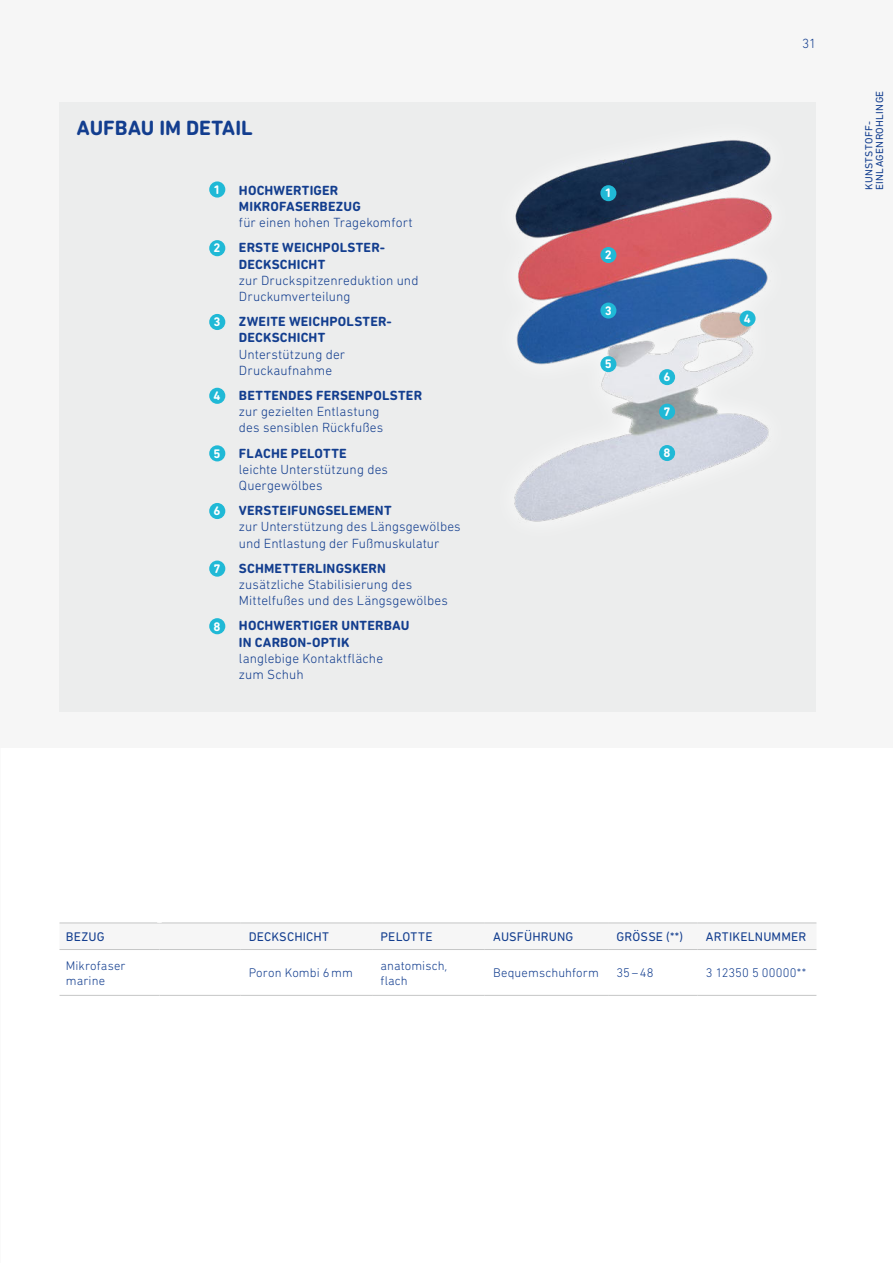
<style>
.page{position:relative;width:893px;height:1263px;background:#fff}
.page>*{position:absolute;margin:0;border:0;box-sizing:border-box;transform-origin:0 0}
.t1{font:700 21px "DIN Next Rounded LT Pro";color:#133e8f}
.t2{font:300 13.5px/16.2px "DIN Next Rounded LT Pro";letter-spacing:.005em;color:#133e8f}
.t3{font:700 13.5px/16.2px "DIN Next Rounded LT Pro";letter-spacing:.015em;color:#133e8f}
.t4{font:300 12.75px/15px "DIN Next Rounded LT Pro";letter-spacing:.01em;color:#133e8f}
.t5{font:12.75px "DIN Next Rounded LT Pro";letter-spacing:.01em;color:#133e8f}
.t6{font:700 12.6px "DIN Next Rounded LT Pro";color:#fff}
.t7{font:10.5px/10.5px "DIN Next Rounded LT Pro";letter-spacing:.03em;color:#133e8f}
</style>
<div class="page">
<div style="left:0;top:0;width:893px;height:748px;background:#f6f6f6"></div>
<div style="left:60px;top:102px;width:756px;height:610px;background:#eceded"></div>
<hr style="left:60px;top:949px;width:99px;height:1px;background:#c5c6c6">
<hr style="left:159px;top:949px;width:81px;height:1px;background:#c5c6c6">
<hr style="left:240px;top:949px;width:132px;height:1px;background:#c5c6c6">
<hr style="left:372px;top:949px;width:113px;height:1px;background:#c5c6c6">
<hr style="left:485px;top:949px;width:123px;height:1px;background:#c5c6c6">
<hr style="left:60px;top:995px;width:99px;height:1px;background:#c5c6c6">
<hr style="left:159px;top:995px;width:81px;height:1px;background:#c5c6c6">
<hr style="left:240px;top:995px;width:132px;height:1px;background:#c5c6c6">
<hr style="left:372px;top:995px;width:113px;height:1px;background:#c5c6c6">
<hr style="left:485px;top:995px;width:123px;height:1px;background:#c5c6c6">
<hr style="left:608px;top:949px;width:89px;height:1px;background:#c5c6c6">
<hr style="left:608px;top:995px;width:89px;height:1px;background:#c5c6c6">
<hr style="left:697px;top:949px;width:119px;height:1px;background:#c5c6c6">
<hr style="left:697px;top:995px;width:119px;height:1px;background:#c5c6c6">
<hr style="left:60px;top:922px;width:756px;height:2px;background:#dfdfdf">
<div style="left:209px;top:181px;width:16px;height:17px;background:#20b9d6;border-radius:50%"></div>
<div style="left:209px;top:240px;width:16px;height:16px;background:#20b9d6;border-radius:50%"></div>
<div style="left:209px;top:314px;width:16px;height:16px;background:#20b9d6;border-radius:50%"></div>
<div style="left:209px;top:388px;width:16px;height:16px;background:#20b9d6;border-radius:50%"></div>
<div style="left:209px;top:445px;width:16px;height:16px;background:#20b9d6;border-radius:50%"></div>
<div style="left:209px;top:503px;width:16px;height:16px;background:#20b9d6;border-radius:50%"></div>
<div style="left:209px;top:560px;width:16px;height:17px;background:#20b9d6;border-radius:50%"></div>
<div style="left:209px;top:618px;width:16px;height:16px;background:#20b9d6;border-radius:50%"></div>
<img style="left:514px;top:140px;width:258px;height:382px">
<div style="left:739px;top:311px;width:16px;height:16px;background:#20b9d6;border-radius:50%"></div>
<div style="left:600px;top:356px;width:16px;height:16px;background:#20b9d6;border-radius:50%"></div>
<div style="left:659px;top:369px;width:16px;height:16px;background:#20b9d6;border-radius:50%"></div>
<div style="left:659px;top:404px;width:16px;height:16px;background:#20b9d6;border-radius:50%"></div>
<div style="left:659px;top:445px;width:16px;height:16px;background:#20b9d6;border-radius:50%"></div>
<div style="left:600px;top:185px;width:16px;height:16px;background:#20b9d6;border-radius:50%"></div>
<div style="left:600px;top:247px;width:16px;height:16px;background:#20b9d6;border-radius:50%"></div>
<div style="left:600px;top:303px;width:16px;height:16px;background:#20b9d6;border-radius:50%"></div>
<h1 class="t1" style="left:77px;top:116px;width:178px">AUFBAU IM DETAIL</h1>
<p class="t6" style="left:214px;top:183px;width:9px">1</p>
<p class="t3" style="left:239px;top:182px;width:123px">HOCHWERTIGER<br>MIKROFASERBEZUG</p>
<p class="t2" style="left:239px;top:215px;width:175px">für einen hohen Tragekomfort</p>
<p class="t6" style="left:214px;top:241px;width:9px">2</p>
<p class="t3" style="left:239px;top:240px;width:148px">ERSTE WEICHPOLSTER-<br>DECKSCHICHT</p>
<p class="t2" style="left:239px;top:272px;width:181px">zur Druckspitzenreduktion und<br>Druckumverteilung</p>
<p class="t6" style="left:213px;top:315px;width:9px">3</p>
<p class="t3" style="left:239px;top:313px;width:154px">ZWEITE WEICHPOLSTER-<br>DECKSCHICHT</p>
<p class="t2" style="left:239px;top:346px;width:108px">Unterstützung der<br>Druckaufnahme</p>
<p class="t6" style="left:213px;top:389px;width:9px">4</p>
<p class="t3" style="left:239px;top:387px;width:185px">BETTENDES FERSENPOLSTER</p>
<p class="t2" style="left:239px;top:404px;width:146px">zur gezielten Entlastung des sensiblen Rückfußes</p>
<p class="t6" style="left:213px;top:446px;width:9px">5</p>
<p class="t3" style="left:239px;top:445px;width:109px">FLACHE PELOTTE</p>
<p class="t2" style="left:239px;top:461px;width:151px">leichte Unterstützung des<br>Quergewölbes</p>
<p class="t6" style="left:213px;top:504px;width:9px">6</p>
<p class="t3" style="left:239px;top:502px;width:154px">VERSTEIFUNGSELEMENT</p>
<p class="t2" style="left:239px;top:519px;width:223px">zur Unterstützung des Längsgewölbes und Entlastung der Fußmuskulatur</p>
<p class="t6" style="left:213px;top:562px;width:9px">7</p>
<p class="t3" style="left:239px;top:560px;width:148px">SCHMETTERLINGSKERN</p>
<p class="t2" style="left:239px;top:576px;width:211px">zusätzliche Stabilisierung des<br>Mittelfußes und des Längsgewölbes</p>
<p class="t6" style="left:213px;top:619px;width:9px">8</p>
<p class="t3" style="left:239px;top:618px;width:172px">HOCHWERTIGER UNTERBAU<br>IN CARBON-OPTIK</p>
<p class="t2" style="left:239px;top:650px;width:146px">langlebige Kontaktfläche zum Schuh</p>
<p class="t6" style="left:605px;top:186px;width:8px">1</p>
<p class="t6" style="left:605px;top:248px;width:8px">2</p>
<p class="t6" style="left:605px;top:304px;width:8px">3</p>
<p class="t6" style="left:605px;top:357px;width:8px">5</p>
<p class="t6" style="left:663px;top:370px;width:8px">6</p>
<p class="t6" style="left:663px;top:405px;width:8px">7</p>
<p class="t6" style="left:663px;top:446px;width:8px">8</p>
<p class="t6" style="left:744px;top:312px;width:8px">4</p>
<p class="t2" style="left:802px;top:36px;width:16px">31</p>
<p class="t7" style="left:864px;top:190px;width:101px;rotate:-90deg">KUNSTSTOFF-<br>EINLAGENROHLINGE</p>
<p class="t5" style="left:66px;top:930px;width:40px">BEZUG</p>
<p class="t5" style="left:249px;top:930px;width:82px">DECKSCHICHT</p>
<p class="t5" style="left:381px;top:930px;width:54px">PELOTTE</p>
<p class="t5" style="left:493px;top:930px;width:82px">AUSFÜHRUNG</p>
<p class="t5" style="left:617px;top:930px;width:68px">GRÖSSE (**)</p>
<p class="t5" style="left:706px;top:930px;width:102px">ARTIKELNUMMER</p>
<p class="t4" style="left:66px;top:958px;width:61px">Mikrofaser marine</p>
<p class="t4" style="left:249px;top:965px;width:106px">Poron Kombi 6 mm</p>
<p class="t4" style="left:381px;top:958px;width:68px">anatomisch, flach</p>
<p class="t4" style="left:493px;top:965px;width:107px">Bequemschuhform</p>
<p class="t4" style="left:617px;top:965px;width:39px">35 – 48</p>
<p class="t4" style="left:706px;top:965px;width:102px">3 12350 5 00000**</p>
</div>
